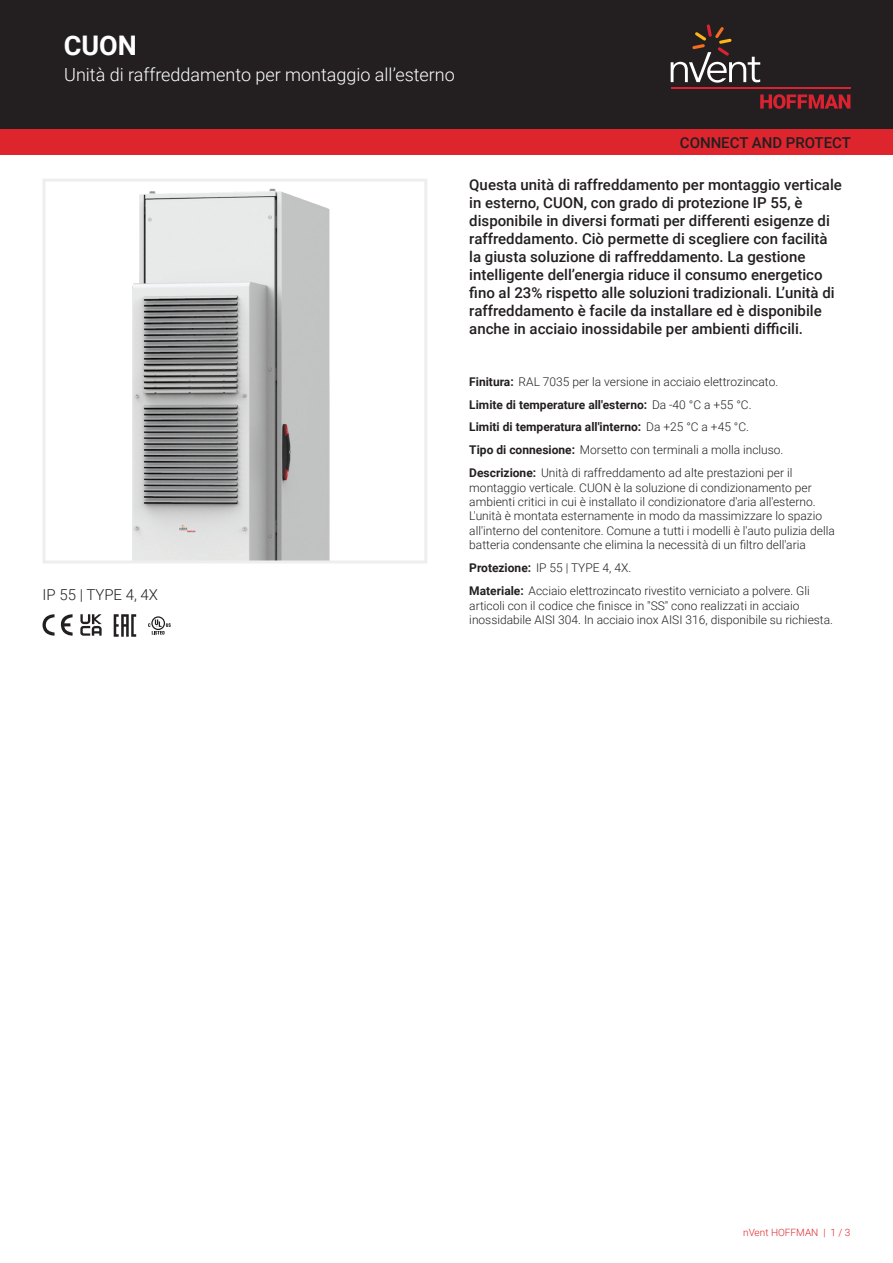
<style>
.page{position:relative;width:893px;height:1263px;background:#fff}
.page>*{position:absolute;margin:0;border:0;box-sizing:border-box;transform-origin:0 0}
.t1{font:700 27px "Roboto";color:#fff}
.t2{font:300 18px "Roboto";color:#fff}
.t3{font:500 15px/18px "Roboto";color:#231f20}
.t4{font:300 15px "Roboto";color:#231f20}
.t5{font:300 12px/23px "Roboto";color:#231f20}
.t6{font:300 10.05px "Roboto";color:#de252e}
.s1{font-weight:700}
</style>
<div class="page">
<div style="left:0;top:0;width:893px;height:129px;background:#231f20"></div>
<svg style="left:760px;top:94px;width:90px;height:15px"></svg>
<hr style="left:671px;top:88px;width:179px;height:1px;background:#db2230">
<svg style="left:671px;top:24px;width:89px;height:59px"></svg>
<div style="left:0;top:129px;width:893px;height:26px;background:#de252e"></div>
<img style="left:132px;top:188px;width:198px;height:371px">
<div style="left:43px;top:179px;width:384px;height:384px;border:3px solid #eeeeef"></div>
<svg style="left:43px;top:614px;width:30px;height:22px"></svg>
<svg style="left:80px;top:614px;width:22px;height:22px"></svg>
<svg style="left:114px;top:614px;width:22px;height:23px"></svg>
<svg style="left:148px;top:616px;width:23px;height:19px"></svg>
<h1 class="t1" style="left:64px;top:26px;width:75px">CUON</h1>
<h2 class="t2" style="left:64px;top:62px;width:392px">Unità di raffreddamento per montaggio all’esterno</h2>
<p class="t4" style="left:43px;top:584px;width:117px">IP 55 | TYPE 4, 4X</p>
<p class="t3" style="left:680px;top:133px;width:173px">CONNECT AND PROTECT</p>
<p class="t3" style="left:469px;top:175px;width:374px">Questa unità di raffreddamento per montaggio verticale in esterno, CUON, con grado di protezione IP 55, è disponibile in diversi formati per differenti esigenze di raffreddamento. Ciò permette di scegliere con facilità la giusta soluzione di raffreddamento. La gestione intelligente dell’energia riduce il consumo energetico fino al 23% rispetto alle soluzioni tradizionali. L’unità di raffreddamento è facile da installare ed è disponibile anche in acciaio inossidabile per ambienti difficili.</p>
<p class="t5" style="left:469px;top:369px;width:325px"><span class="s1">Finitura:</span> RAL 7035 per la versione in acciaio elettrozincato.<br><span class="s1">Limite di temperature all'esterno:</span> Da -40 °C a +55 °C.<br><span class="s1">Limiti di temperatura all'interno:</span> Da +25 °C a +45 °C.<br><span class="s1">Tipo di connesione:</span> Morsetto con terminali a molla incluso.<br><span class="s1">Descrizione:</span> Unità di raffreddamento ad alte prestazioni per il</p>
<p class="t5" style="left:469px;top:480px;width:367px;line-height:14.4px">montaggio verticale. CUON è la soluzione di condizionamento per ambienti critici in cui è installato il condizionatore d'aria all'esterno.<br>L'unità è montata esternamente in modo da massimizzare lo spazio all'interno del contenitore. Comune a tutti i modelli è l'auto pulizia della batteria condensante che elimina la necessità di un filtro dell'aria</p>
<p class="t5" style="left:469px;top:556px;width:342px"><span class="s1">Protezione:</span> IP 55 | TYPE 4, 4X.<br><span class="s1">Materiale:</span> Acciaio elettrozincato rivestito verniciato a polvere. Gli</p>
<p class="t5" style="left:469px;top:598px;width:365px;line-height:14.4px">articoli con il codice che finisce in "SS" cono realizzati in acciaio inossidabile AISI 304. In acciaio inox AISI 316, disponibile su richiesta.</p>
<p class="t6" style="left:743px;top:1226px;width:109px">nVent HOFFMAN | 1 / 3</p>
</div>
